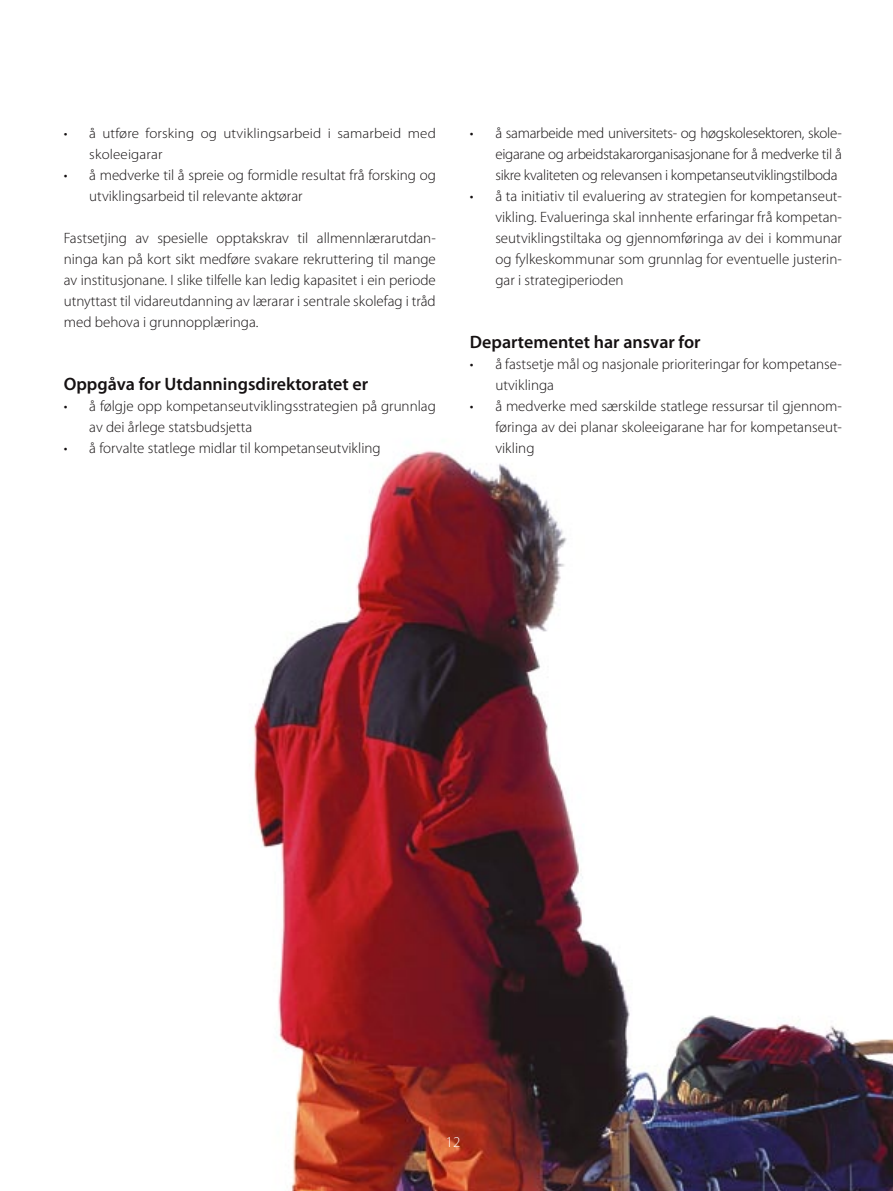
<style>
.page{position:relative;width:893px;height:1191px;background:#fff}
.page>*{position:absolute;margin:0;border:0;box-sizing:border-box;transform-origin:0 0}
.mt{font:600 18px "Myriad Pro";color:#151112}
.brødtekst{font:300 15px/21px "Myriad Pro";color:#151112;text-align:justify}
.t1{font:300 15px "Myriad Pro";color:#fff}
.brødtekst-2{font:300 14.25px/21px "Myriad Pro";letter-spacing:.01em;color:#151112;scale:1.05 1}
</style>
<div class="page">
<img style="left:253px;top:451px;width:640px;height:740px">
<p class="brødtekst-2" style="left:89px;top:123px;width:332px;text-indent:-26px">• å utføre forsking og utviklingsarbeid i samarbeid med skoleeigarar</p>
<p class="brødtekst" style="left:89px;top:165px;width:348px;text-indent:-26px">• å medverke til å spreie og formidle resultat frå forsking og utviklingsarbeid til relevante aktørar</p>
<p class="brødtekst" style="left:64px;top:228px;width:374px">Fastsetjing av spesielle opptakskrav til allmennlærarutdan&shy;ninga kan på kort sikt medføre svakare rekruttering til mange av institusjonane. I slike tilfelle kan ledig kapasitet i ein periode utnyttast til vidareutdanning av lærarar i sentrale skolefag i tråd med behova i grunnopplæringa.</p>
<p class="mt" style="left:64px;top:374px;width:306px">Oppgåva for Utdanningsdirektoratet er</p>
<p class="brødtekst" style="left:89px;top:396px;width:348px;text-indent:-26px">• å følgje opp kompetanseutviklingsstrategien på grunnlag av dei årlege statsbudsjetta</p>
<p class="brødtekst" style="left:64px;top:438px;width:318px">• å forvalte statlege midlar til kompetanseutvikling</p>
<p class="brødtekst" style="left:495px;top:123px;width:348px;text-indent:-26px">• å samarbeide med universitets- og høgskolesektoren, skole&shy;eigarane og arbeidstakarorganisasjonane for å medverke til å sikre kvaliteten og relevansen i kompetanseutviklingstilboda</p>
<p class="brødtekst" style="left:495px;top:186px;width:348px;text-indent:-26px">• å ta initiativ til evaluering av strategien for kompetanseut&shy;vikling. Evalueringa skal innhente erfaringar frå kompetan&shy;seutviklingstiltaka og gjennomføringa av dei i kommunar og fylkeskommunar som grunnlag for eventuelle justerin&shy;gar i strategiperioden</p>
<p class="mt" style="left:470px;top:332px;width:232px">Departementet har ansvar for</p>
<p class="brødtekst" style="left:495px;top:354px;width:348px;text-indent:-26px">• å fastsetje mål og nasjonale prioriteringar for kompetanse&shy;utviklinga</p>
<p class="brødtekst" style="left:495px;top:396px;width:348px;text-indent:-26px">• å medverke med særskilde statlege ressursar til gjennom&shy;føringa av dei planar skoleeigarane har for kompetanseut&shy;vikling</p>
<p class="t1" style="left:446px;top:1133px;width:16px">12</p>
</div>
